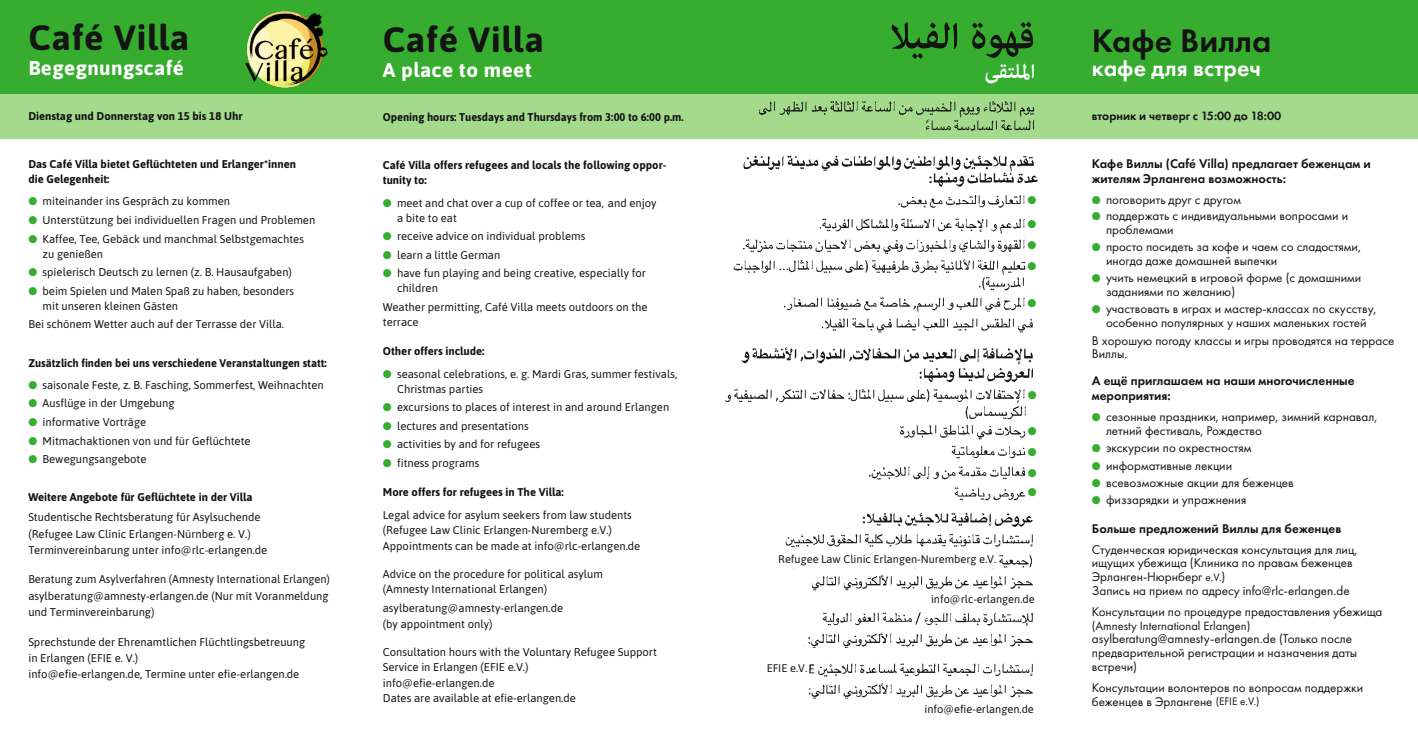
<style>
.page{position:relative;width:1418px;height:745px;background:#fff}
.page>*{position:absolute;margin:0;border:0;box-sizing:border-box;transform-origin:0 0}
.t1{font:700 52.5px "Adobe Arabic";color:#141415}
.t2{font:700 35px "Asap";letter-spacing:.02em;color:#141415}
.t3{font:600 33.75px "Futura PT";color:#141415}
.t4{font:700 28.75px "Adobe Arabic";color:#fff}
.t5{font:600 23.75px "Futura PT";color:#fff}
.t6{font:700 20px "Asap";letter-spacing:.02em;color:#fff}
.t7{font:13.12px/13.8px "Futura PT";color:#141415}
.t8{font:600 13.12px/15px "Futura PT";color:#141415}
.t9{font:12.5px "Futura PT";color:#141415}
.t10{font:600 12.5px "Futura PT";color:#141415}
.t11{font:11.25px/15px "Asap";color:#141415}
.t12{font:700 11.25px/15px "Asap";color:#141415}
.t13{font:11.25px/20.8px "Zapf Dingbats ITC";color:#36ad2f;text-align:justify}
.t14{font:11px "Asap";color:#141415}
.s1{color:#36ad2f}
.s2{font-weight:400}
.s3{font-size:11.25px}
</style>
<div class="page">
<div style="left:0;top:0;width:1417px;height:138px;background:#a4da8c"></div>
<div style="left:0;top:0;width:1417px;height:93px;background:#36ad2f"></div>
<img style="left:236px;top:11px;width:98px;height:83px">
<img style="left:759px;top:101px;width:276px;height:14px">
<img style="left:845px;top:114px;width:190px;height:25px">
<img style="left:743px;top:155px;width:291px;height:16px">
<img style="left:874px;top:168px;width:164px;height:19px">
<img style="left:733px;top:195px;width:293px;height:78px">
<img style="left:912px;top:263px;width:112px;height:28px">
<img style="left:784px;top:291px;width:249px;height:42px">
<img style="left:919px;top:364px;width:114px;height:19px">
<img style="left:725px;top:389px;width:308px;height:14px">
<img style="left:965px;top:406px;width:61px;height:14px">
<img style="left:869px;top:425px;width:164px;height:76px">
<img style="left:785px;top:512px;width:248px;height:79px">
<img style="left:804px;top:612px;width:230px;height:36px">
<img style="left:808px;top:663px;width:225px;height:36px">
<div style="left:758px;top:552px;width:238px;height:15px;background:#fff"></div>
<div style="left:721px;top:574px;width:90px;height:17px;background:#fff"></div>
<img style="left:741px;top:347px;width:292px;height:17px">
<svg style="left:1028px;top:200px;width:5px;height:26px"></svg>
<svg style="left:1028px;top:245px;width:5px;height:23px"></svg>
<h2 class="t2" style="left:28px;top:13px;width:163px">Café Villa</h2>
<h3 class="t6" style="left:28px;top:54px;width:157px">Begegnungscafé</h3>
<p class="t12" style="left:28px;top:108px;width:216px">Dienstag und Donnerstag von 15 bis 18 Uhr</p>
<p class="t12" style="left:28px;top:156px;width:269px">Das Café Villa bietet Geflüchteten und Erlanger*innen die Gelegenheit:</p>
<p class="t11" style="left:28px;top:193px;width:203px"><span class="s1">●</span> miteinander ins Gespräch zu kommen</p>
<p class="t11" style="left:28px;top:212px;width:288px"><span class="s1">●</span> Unterstützung bei individuellen Fragen und Problemen</p>
<p class="t11" style="left:43px;top:230px;width:263px;text-indent:-14px"><span class="s1">●</span> Kaffee, Tee, Gebäck und manchmal Selbstgemachtes zu genießen</p>
<p class="t11" style="left:28px;top:264px;width:265px"><span class="s1">●</span> spielerisch Deutsch zu lernen (z. B. Hausaufgaben)</p>
<p class="t11" style="left:43px;top:282px;width:253px;text-indent:-14px"><span class="s1">●</span> beim Spielen und Malen Spaß zu haben, besonders mit unseren kleinen Gästen</p>
<p class="t11" style="left:28px;top:316px;width:257px">Bei schönem Wetter auch auf der Terrasse der Villa.</p>
<p class="t12" style="left:28px;top:354px;width:300px">Zusätzlich finden bei uns verschiedene Veranstaltungen statt:</p>
<p class="t11" style="left:28px;top:376px;width:297px"><span class="s1">●</span> saisonale Feste, z. B. Fasching, Sommerfest, Weihnachten</p>
<p class="t11" style="left:28px;top:395px;width:148px"><span class="s1">●</span> Ausflüge in der Umgebung</p>
<p class="t11" style="left:28px;top:413px;width:119px"><span class="s1">●</span> informative Vorträge</p>
<p class="t11" style="left:28px;top:432px;width:224px"><span class="s1">●</span> Mitmachaktionen von und für Geflüchtete</p>
<p class="t11" style="left:28px;top:450px;width:120px"><span class="s1">●</span> Bewegungsangebote</p>
<p class="t12" style="left:28px;top:489px;width:226px">Weitere Angebote für Geflüchtete in der Villa</p>
<p class="t11" style="left:28px;top:508px;width:240px;line-height:16.2px">Studentische Rechtsberatung für Asylsuchende (Refugee Law Clinic Erlangen-Nürnberg e. V.)<br>Terminvereinbarung unter info@rlc-erlangen.de</p>
<p class="t11" style="left:28px;top:570px;width:303px;line-height:16.2px;text-align:justify">Beratung zum Asylverfahren (Amnesty International Erlangen) asylberatung@amnesty-erlangen.de (Nur mit Voranmeldung und Terminvereinbarung)</p>
<p class="t11" style="left:28px;top:632px;width:278px;line-height:16.2px">Sprechstunde der Ehrenamtlichen Flüchtlingsbetreuung in Erlangen (EFIE e. V.)<br>info@efie-erlangen.de, Termine unter efie-erlangen.de</p>
<h2 class="t2" style="left:383px;top:15px;width:163px">Café Villa</h2>
<h3 class="t6" style="left:383px;top:56px;width:150px">A place to meet</h3>
<p class="t12" style="left:383px;top:109px;width:302px">Opening hours: Tuesdays and Thursdays from 3:00 to 6:00 p.m.</p>
<p class="t12" style="left:383px;top:157px;width:285px">Café Villa offers refugees and locals the following oppor&shy;tunity to:</p>
<p class="t11" style="left:397px;top:194px;width:261px;text-indent:-14px"><span class="s1">●</span> meet and chat over a cup of coffee or tea, and enjoy a bite to eat</p>
<p class="t11" style="left:383px;top:228px;width:204px"><span class="s1">●</span> receive advice on individual problems</p>
<p class="t11" style="left:383px;top:246px;width:119px"><span class="s1">●</span> learn a little German</p>
<p class="t11" style="left:397px;top:265px;width:250px;text-indent:-14px"><span class="s1">●</span> have fun playing and being creative, especially for children</p>
<p class="t11" style="left:383px;top:298px;width:266px">Weather permitting, Café Villa meets outdoors on the terrace</p>
<p class="t12" style="left:383px;top:343px;width:103px">Other offers include:</p>
<p class="t11" style="left:397px;top:365px;width:282px;text-indent:-14px"><span class="s1">●</span> seasonal celebrations, e. g. Mardi Gras, summer festivals,<br>Christmas parties</p>
<p class="t11" style="left:383px;top:399px;width:288px"><span class="s1">●</span> excursions to places of interest in and around Erlangen</p>
<p class="t11" style="left:383px;top:417px;width:147px"><span class="s1">●</span> lectures and presentations</p>
<p class="t11" style="left:383px;top:436px;width:159px"><span class="s1">●</span> activities by and for refugees</p>
<p class="t11" style="left:383px;top:454px;width:98px"><span class="s1">●</span> fitness programs</p>
<p class="t12" style="left:383px;top:484px;width:182px">More offers for refugees in The Villa:</p>
<p class="t11" style="left:383px;top:506px;width:250px">Legal advice for asylum seekers from law students (Refugee Law Clinic Erlangen-Nuremberg e.V.)</p>
<p class="t11" style="left:383px;top:537px;width:259px">Appointments can be made at info@rlc-erlangen.de</p>
<p class="t11" style="left:383px;top:566px;width:222px">Advice on the procedure for political asylum (Amnesty International Erlangen)</p>
<p class="t11" style="left:383px;top:598px;width:182px;line-height:16.2px">asylberatung@amnesty-erlangen.de (by appointment only)</p>
<p class="t11" style="left:383px;top:644px;width:275px">Consultation hours with the Voluntary Refugee Support Service in Erlangen (EFIE e.V.)<br>info@efie-erlangen.de<br>Dates are available at efie-erlangen.de</p>
<h1 class="t1" style="left:890px;top:0;width:148px">قهوةا لفيا ل</h1>
<h3 class="t4" style="left:984px;top:51px;width:52px">ام للتقى</h3>
<h3 class="t5" style="left:1091px;top:53px;width:170px">кафе для встреч</h3>
<h3 class="t3" style="left:1091px;top:20px;width:181px">Кафе Вилла</h3>
<p class="t13" style="left:1027px;top:292px;width:10px">●</p>
<p class="t13" style="left:1027px;top:384px;width:10px">●</p>
<p class="t13" style="left:1027px;top:421px;width:10px">● ● ●</p>
<p class="t13" style="left:1027px;top:482px;width:10px">●</p>
<p class="t14" style="left:778px;top:551px;width:219px">Refugee Law Clinic Erlangen-Nuremberg e.V.</p>
<p class="t14" style="left:931px;top:591px;width:105px">info@rlc-erlangen.de</p>
<p class="t14" style="left:766px;top:660px;width:42px">EFIE e.V.</p>
<p class="t14" style="left:924px;top:701px;width:111px">info@efie-erlangen.de</p>
<p class="t10" style="left:1091px;top:108px;width:191px">вторник и четверг с 15:00 до 18:00</p>
<p class="t8" style="left:1091px;top:156px;width:280px">Кафе Виллы (Café Villa) предлагает беженцам и жителям Эрлангена возможность:</p>
<p class="t7" style="left:1091px;top:193px;width:151px"><span class="s1">●</span> поговорить друг с другом</p>
<p class="t7" style="left:1106px;top:209px;width:244px;text-indent:-14px"><span class="s1">●</span> поддержать с индивидуальными вопросами и проблемами</p>
<p class="t7" style="left:1106px;top:240px;width:256px;text-indent:-14px"><span class="s1">●</span> просто посидеть за кофе и чаем со сладостями, иногда даже домашней выпечки</p>
<p class="t7" style="left:1106px;top:271px;width:257px;text-indent:-14px"><span class="s1">●</span> учить немецкий в игровой форме (с домашними заданиями по желанию)</p>
<p class="t7" style="left:1091px;top:302px;width:286px;text-align:center"><span class="s1">●</span> участвовать в играх и мастер-классах по скусству, особенно популярных у наших маленьких гостей</p>
<p class="t7" style="left:1091px;top:333px;width:304px">В хорошую погоду классы и игры проводятся на террасе<br>Виллы.</p>
<p class="t8" style="left:1091px;top:373px;width:264px">А ещё приглашаем на наши многочисленные мероприятия:</p>
<p class="t7" style="left:1106px;top:410px;width:273px;text-indent:-14px"><span class="s1">●</span> сезонные праздники, например, зимний карнавал, летний фестиваль, Рождество</p>
<p class="t7" style="left:1091px;top:441px;width:161px"><span class="s1">●</span> экскурсии по окрестностям</p>
<p class="t7" style="left:1091px;top:458px;width:142px"><span class="s1">●</span> информативные лекции</p>
<p class="t7" style="left:1091px;top:475px;width:203px"><span class="s1">●</span> всевозможные акции для беженцев</p>
<p class="t8" style="left:1091px;top:485px;width:251px;line-height:28.4px"><span class="s1">●</span> <span class="s2">физзарядки и упражнения<br></span>Больше предложений Виллы для беженцев</p>
<p class="t7" style="left:1091px;top:542px;width:267px">Студенческая юридическая консультация для лиц, ищущих убежища (Клиника по правам беженцев Эрланген-Нюрнберг <span class="s3">e.V.</span>)<br>Запись на прием по адресу info@rlc-erlangen.de</p>
<p class="t7" style="left:1091px;top:604px;width:292px">Консультации по процедуре предоставления убежища</p>
<p class="t9" style="left:1091px;top:617px;width:160px">(Amnesty International Erlangen)</p>
<p class="t7" style="left:1091px;top:631px;width:267px">asylberatung@amnesty-erlangen.de (Только после предварительной регистрации и назначения даты встречи)</p>
<p class="t7" style="left:1091px;top:680px;width:273px">Консультации волонтеров по вопросам поддержки беженцев в Эрлангене <span class="s3">(EFIE e.V.)</span></p>
</div>
